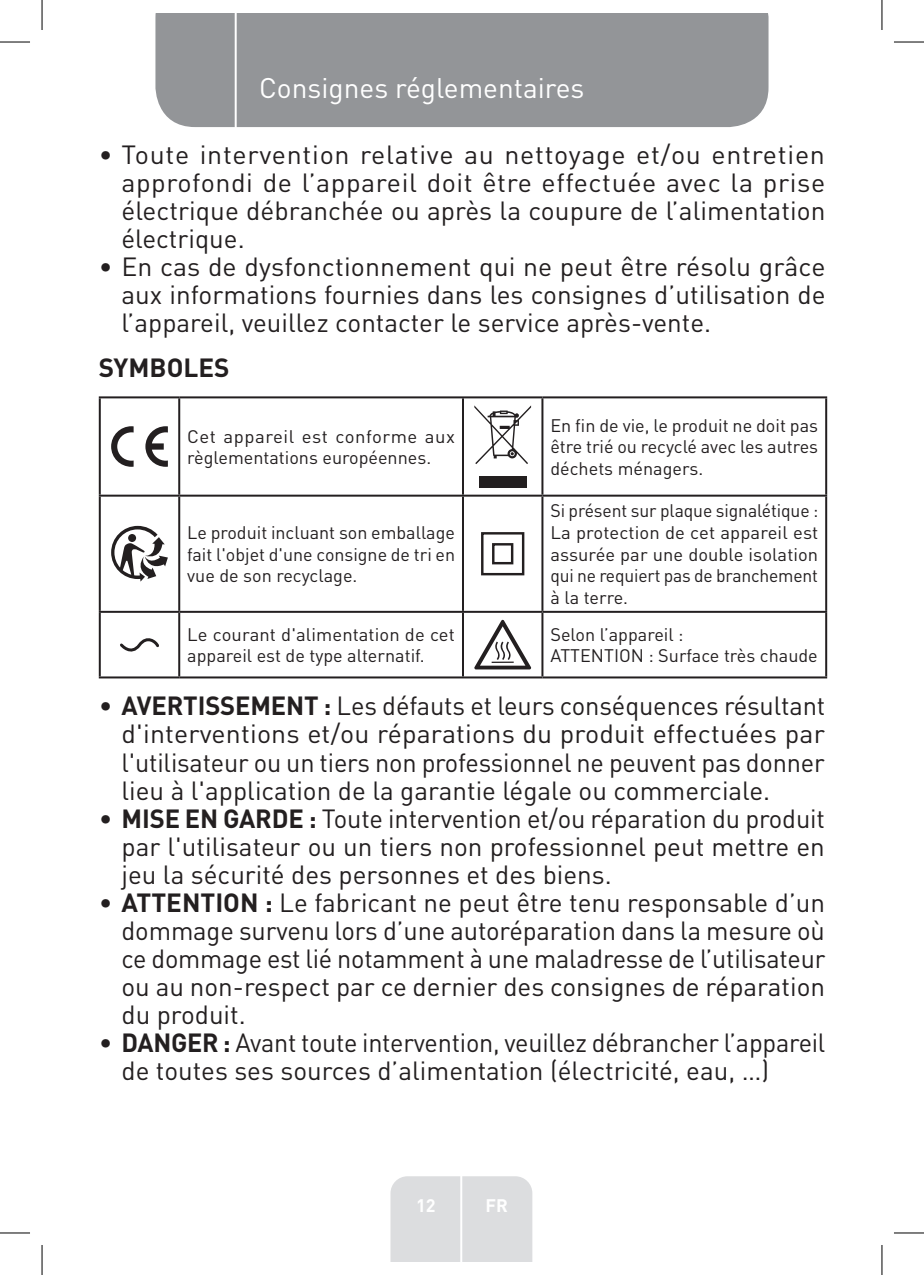
<style>
.page{position:relative;width:924px;height:1275px;background:#fff}
.page>*{position:absolute;margin:0;border:0;box-sizing:border-box;transform-origin:0 0}
.t1{font:28px "DIN Pro";color:#fff}
.t2{font:26px/28px "DIN Pro";color:#231f20;text-align:justify}
.Large_Text__3_2_mm__SB{font:700 26px "DIN Pro";color:#231f20}
.Body{font:18px/21.6px "DIN Pro";color:#231f20;text-align:justify}
.t3{font:700 18px "DIN Pro";color:#fff}
.s1{font-weight:700}
</style>
<div class="page">
<div style="left:155px;top:14px;width:613px;height:113px;background:#939598"></div>
<div style="left:390px;top:1176px;width:142px;height:85px;background:#dcdddf"></div>
<hr style="left:460px;top:1153px;width:2px;height:108px;background:#fff">
<hr style="left:234px;top:14px;width:2px;height:116px;background:#fff">
<hr style="left:99px;top:396px;width:80px;height:2px;background:#231f20">
<hr style="left:99px;top:398px;width:2px;height:96px;background:#231f20">
<hr style="left:179px;top:396px;width:284px;height:2px;background:#231f20">
<hr style="left:178px;top:398px;width:2px;height:96px;background:#231f20">
<hr style="left:463px;top:396px;width:79px;height:2px;background:#231f20">
<hr style="left:462px;top:398px;width:2px;height:96px;background:#231f20">
<hr style="left:542px;top:396px;width:284px;height:2px;background:#231f20">
<hr style="left:541px;top:398px;width:2px;height:96px;background:#231f20">
<hr style="left:824px;top:398px;width:2px;height:96px;background:#231f20">
<hr style="left:99px;top:494px;width:80px;height:2px;background:#231f20">
<hr style="left:99px;top:496px;width:2px;height:115px;background:#231f20">
<hr style="left:179px;top:494px;width:284px;height:2px;background:#231f20">
<hr style="left:178px;top:496px;width:2px;height:115px;background:#231f20">
<hr style="left:463px;top:494px;width:79px;height:2px;background:#231f20">
<hr style="left:462px;top:496px;width:2px;height:115px;background:#231f20">
<hr style="left:542px;top:494px;width:284px;height:2px;background:#231f20">
<hr style="left:541px;top:496px;width:2px;height:115px;background:#231f20">
<hr style="left:824px;top:496px;width:2px;height:115px;background:#231f20">
<hr style="left:99px;top:611px;width:80px;height:2px;background:#231f20">
<hr style="left:99px;top:613px;width:2px;height:63px;background:#231f20">
<hr style="left:179px;top:611px;width:284px;height:2px;background:#231f20">
<hr style="left:178px;top:613px;width:2px;height:63px;background:#231f20">
<hr style="left:463px;top:611px;width:79px;height:2px;background:#231f20">
<hr style="left:462px;top:613px;width:2px;height:63px;background:#231f20">
<hr style="left:542px;top:611px;width:284px;height:2px;background:#231f20">
<hr style="left:541px;top:613px;width:2px;height:63px;background:#231f20">
<hr style="left:824px;top:613px;width:2px;height:63px;background:#231f20">
<hr style="left:99px;top:676px;width:80px;height:2px;background:#231f20">
<hr style="left:179px;top:676px;width:284px;height:2px;background:#231f20">
<hr style="left:463px;top:676px;width:79px;height:2px;background:#231f20">
<hr style="left:542px;top:676px;width:284px;height:2px;background:#231f20">
<svg style="left:111px;top:426px;width:22px;height:41px"></svg>
<svg style="left:145px;top:426px;width:23px;height:41px"></svg>
<svg style="left:474px;top:405px;width:57px;height:59px"></svg>
<div style="left:479px;top:476px;width:47px;height:11px;background:#231f20"></div>
<svg style="left:111px;top:526px;width:57px;height:55px"></svg>
<svg style="left:481px;top:532px;width:44px;height:44px"></svg>
<svg style="left:120px;top:638px;width:39px;height:14px"></svg>
<svg style="left:474px;top:620px;width:57px;height:49px"></svg>
<hr style="left:0;top:42px;width:30px;height:1px;background:#000">
<hr style="left:893px;top:42px;width:30px;height:1px;background:#000">
<hr style="left:0;top:1232px;width:30px;height:1px;background:#000">
<hr style="left:893px;top:1232px;width:30px;height:1px;background:#000">
<hr style="left:42px;top:0;width:1px;height:30px;background:#000">
<hr style="left:42px;top:1245px;width:1px;height:30px;background:#000">
<hr style="left:881px;top:0;width:1px;height:30px;background:#000">
<hr style="left:881px;top:1245px;width:1px;height:30px;background:#000">
<p class="t1" style="left:259px;top:69px;width:326px">Consignes réglementaires</p>
<p class="t2" style="left:121px;top:139px;width:705px;text-indent:-23px">• Toute intervention relative au nettoyage et/ou entretien approfondi de l’appareil doit être effectuée avec la prise électrique débranchée ou après la coupure de l’alimentation électrique.</p>
<p class="t2" style="left:121px;top:251px;width:705px;text-indent:-23px">• En cas de dysfonctionnement qui ne peut être résolu grâce aux informations fournies dans les consignes d’utilisation de l’appareil, veuillez contacter le service après-vente.</p>
<p class="Large_Text__3_2_mm__SB" style="left:99px;top:350px;width:132px">SYMBOLES</p>
<p class="Body" style="left:187px;top:424px;width:269px">Cet appareil est conforme aux règlementations européennes.</p>
<p class="Body" style="left:550px;top:414px;width:269px">En fin de vie, le produit ne doit pas être trié ou recyclé avec les autres déchets ménagers.</p>
<p class="Body" style="left:187px;top:521px;width:269px">Le produit incluant son emballage fait l'objet d'une consigne de tri en vue de son recyclage.</p>
<p class="Body" style="left:550px;top:499px;width:269px">Si présent sur plaque signalétique :</p>
<p class="Body" style="left:550px;top:521px;width:269px">La protection de cet appareil est assurée par une double isolation qui ne requiert pas de branchement à la terre.</p>
<p class="Body" style="left:187px;top:622px;width:269px">Le courant d'alimentation de cet appareil est de type alternatif.</p>
<p class="Body" style="left:550px;top:622px;width:135px">Selon l’appareil :</p>
<p class="Body" style="left:550px;top:644px;width:269px">ATTENTION : Surface très chaude</p>
<p class="t2" style="left:121px;top:691px;width:705px;text-indent:-23px">• <span class="s1">AVERTISSEMENT :</span> Les défauts et leurs conséquences résultant d'interventions et/ou réparations du produit effectuées par l'utilisateur ou un tiers non professionnel ne peuvent pas donner lieu à l'application de la garantie légale ou commerciale.</p>
<p class="t2" style="left:121px;top:803px;width:704px;text-indent:-23px">• <span class="s1">MISE EN GARDE :</span> Toute intervention et/ou réparation du produit par l'utilisateur ou un tiers non professionnel peut mettre en jeu la sécurité des personnes et des biens.</p>
<p class="t2" style="left:121px;top:887px;width:705px;text-indent:-23px">• <span class="s1">ATTENTION :</span> Le fabricant ne peut être tenu responsable d’un dommage survenu lors d’une autoréparation dans la mesure où ce dommage est lié notamment à une maladresse de l’utilisateur ou au non-respect par ce dernier des consignes de réparation du produit.</p>
<p class="t2" style="left:121px;top:1027px;width:705px;text-indent:-23px">• <span class="s1">DANGER :</span> Avant toute intervention, veuillez débrancher l’appareil de toutes ses sources d’alimentation (électricité, eau, …)</p>
<p class="t3" style="left:416px;top:1192px;width:21px">12</p>
<p class="t3" style="left:485px;top:1192px;width:24px">FR</p>
</div>
